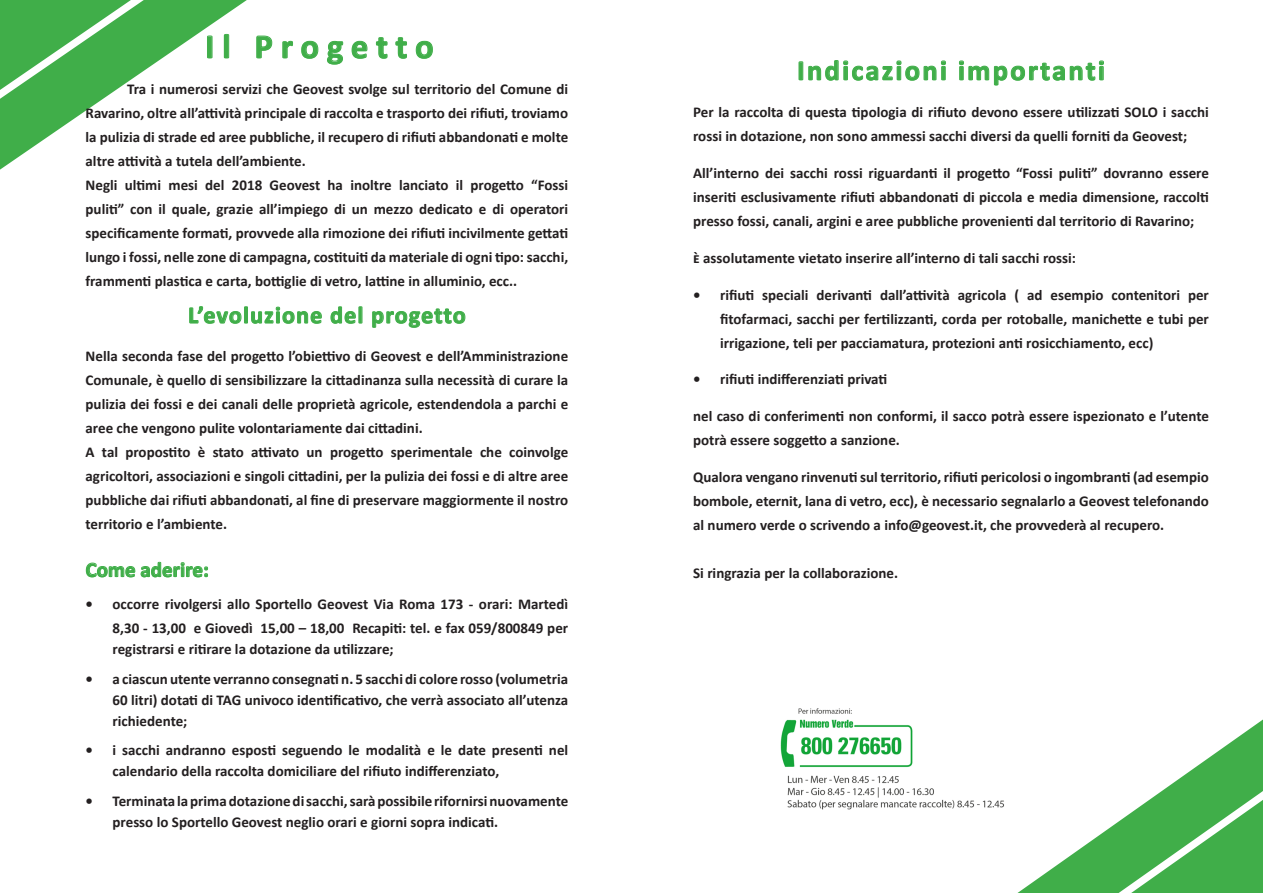
<style>
.page{position:relative;width:1263px;height:893px;background:#fff}
.page>*{position:absolute;margin:0;border:0;box-sizing:border-box;transform-origin:0 0}
.t1{font:700 34.5px "Calibri";letter-spacing:.22em;color:#40ae49}
.t2{font:700 28.5px "Calibri";letter-spacing:.08em;color:#40ae49}
.Corpo_del_testo{font:700 24px "Calibri";letter-spacing:.05em;color:#40ae49}
.Corpo_del_testo-2{font:700 21px "Calibri";color:#40ae49}
.Corpo_del_testo-3{font:700 15px/24px "Calibri";color:#231f20;text-align:justify}
</style>
<div class="page">
<svg style="left:1017px;top:719px;width:246px;height:174px"></svg>
<svg style="left:189px;top:306px;width:133px;height:18px"></svg>
<svg style="left:330px;top:306px;width:33px;height:18px"></svg>
<svg style="left:372px;top:308px;width:94px;height:20px"></svg>
<svg style="left:86px;top:561px;width:122px;height:17px"></svg>
<svg style="left:0;top:0;width:247px;height:170px"></svg>
<svg style="left:256px;top:35px;width:17px;height:24px"></svg>
<svg style="left:282px;top:40px;width:11px;height:19px"></svg>
<svg style="left:301px;top:41px;width:18px;height:18px"></svg>
<svg style="left:327px;top:41px;width:17px;height:24px"></svg>
<svg style="left:351px;top:41px;width:17px;height:18px"></svg>
<svg style="left:376px;top:37px;width:12px;height:22px"></svg>
<svg style="left:395px;top:37px;width:12px;height:22px"></svg>
<svg style="left:415px;top:41px;width:18px;height:18px"></svg>
<svg style="left:798px;top:60px;width:148px;height:21px"></svg>
<svg style="left:959px;top:60px;width:145px;height:26px"></svg>
<img style="left:780px;top:708px;width:244px;height:126px">
<p class="t1" style="left:205px;top:22px;width:230px">Il Progetto</p>
<p class="Corpo_del_testo-3" style="left:86px;top:76px;width:484px;text-indent:42px">Tra i numerosi servizi che Geovest svolge sul territorio del Comune di Ravarino, oltre all’attività principale di raccolta e trasporto dei rifiuti, troviamo la pulizia di strade ed aree pubbliche, il recupero di rifiuti abbandonati e molte altre attività a tutela dell’ambiente.</p>
<p class="Corpo_del_testo-3" style="left:86px;top:172px;width:484px">Negli ultimi mesi del 2018 Geovest ha inoltre lanciato il progetto “Fossi puliti” con il quale, grazie all’impiego di un mezzo dedicato e di operatori specificamente formati, provvede alla rimozione dei rifiuti incivilmente gettati lungo i fossi, nelle zone di campagna, costituiti da materiale di ogni tipo: sacchi, frammenti plastica e carta, bottiglie di vetro, lattine in alluminio, ecc..</p>
<p class="Corpo_del_testo" style="left:188px;top:298px;width:279px">L’evoluzione del progetto</p>
<p class="Corpo_del_testo-3" style="left:86px;top:343px;width:484px">Nella seconda fase del progetto l’obiettivo di Geovest e dell’Amministrazione Comunale, è quello di sensibilizzare la cittadinanza sulla necessità di curare la pulizia dei fossi e dei canali delle proprietà agricole, estendendola a parchi e aree che vengono pulite volontariamente dai cittadini.</p>
<p class="Corpo_del_testo-3" style="left:86px;top:439px;width:484px">A tal propostito è stato attivato un progetto sperimentale che coinvolge agricoltori, associazioni e singoli cittadini, per la pulizia dei fossi e di altre aree pubbliche dai rifiuti abbandonati, al fine di preservare maggiormente il nostro territorio e l’ambiente.</p>
<p class="Corpo_del_testo-2" style="left:86px;top:555px;width:125px">Come aderire:</p>
<p class="Corpo_del_testo-3" style="left:86px;top:592px;width:484px;text-align:right">• occorre rivolgersi allo Sportello Geovest Via Roma 173 - orari: Martedì<br>8,30 - 13,00 e Giovedì 15,00 – 18,00 Recapiti: tel. e fax 059/800849 per</p>
<p class="Corpo_del_testo-3" style="left:113px;top:637px;width:283px">registrarsi e ritirare la dotazione da utilizzare;</p>
<p class="Corpo_del_testo-3" style="left:113px;top:668px;width:457px;line-height:21px;text-indent:-27px">• a ciascun utente verranno consegnati n. 5 sacchi di colore rosso (volumetria 60 litri) dotati di TAG univoco identificativo, che verrà associato all’utenza richiedente;</p>
<p class="Corpo_del_testo-3" style="left:113px;top:739px;width:457px;line-height:21px;text-indent:-27px">• i sacchi andranno esposti seguendo le modalità e le date presenti nel calendario della raccolta domiciliare del rifiuto indifferenziato,</p>
<p class="Corpo_del_testo-3" style="left:113px;top:790px;width:457px;line-height:21px;text-indent:-27px">• Terminata la prima dotazione di sacchi, sarà possibile rifornirsi nuovamente presso lo Sportello Geovest neglio orari e giorni sopra indicati.</p>
<p class="t2" style="left:797px;top:50px;width:309px">Indicazioni importanti</p>
<p class="Corpo_del_testo-3" style="left:693px;top:100px;width:517px">Per la raccolta di questa tipologia di rifiuto devono essere utilizzati SOLO i sacchi rossi in dotazione, non sono ammessi sacchi diversi da quelli forniti da Geovest;</p>
<p class="Corpo_del_testo-3" style="left:693px;top:161px;width:517px">All’interno dei sacchi rossi riguardanti il progetto “Fossi puliti” dovranno essere inseriti esclusivamente rifiuti abbandonati di piccola e media dimensione, raccolti presso fossi, canali, argini e aree pubbliche provenienti dal territorio di Ravarino;</p>
<p class="Corpo_del_testo-3" style="left:693px;top:246px;width:384px">è assolutamente vietato inserire all’interno di tali sacchi rossi:</p>
<p class="Corpo_del_testo-3" style="left:720px;top:282px;width:490px;text-indent:-27px">• rifiuti speciali derivanti dall’attività agricola ( ad esempio contenitori per fitofarmaci, sacchi per fertilizzanti, corda per rotoballe, manichette e tubi per irrigazione, teli per pacciamatura, protezioni anti rosicchiamento, ecc)</p>
<p class="Corpo_del_testo-3" style="left:693px;top:367px;width:196px">• rifiuti indifferenziati privati</p>
<p class="Corpo_del_testo-3" style="left:693px;top:404px;width:517px">nel caso di conferimenti non conformi, il sacco potrà essere ispezionato e l’utente potrà essere soggetto a sanzione.</p>
<p class="Corpo_del_testo-3" style="left:693px;top:465px;width:517px">Qualora vengano rinvenuti sul territorio, rifiuti pericolosi o ingombranti (ad esempio bombole, eternit, lana di vetro, ecc), è necessario segnalarlo a Geovest telefonando al numero verde o scrivendo a info@geovest.it, che provvederà al recupero.</p>
<p class="Corpo_del_testo-3" style="left:693px;top:561px;width:206px">Si ringrazia per la collaborazione.</p>
</div>
